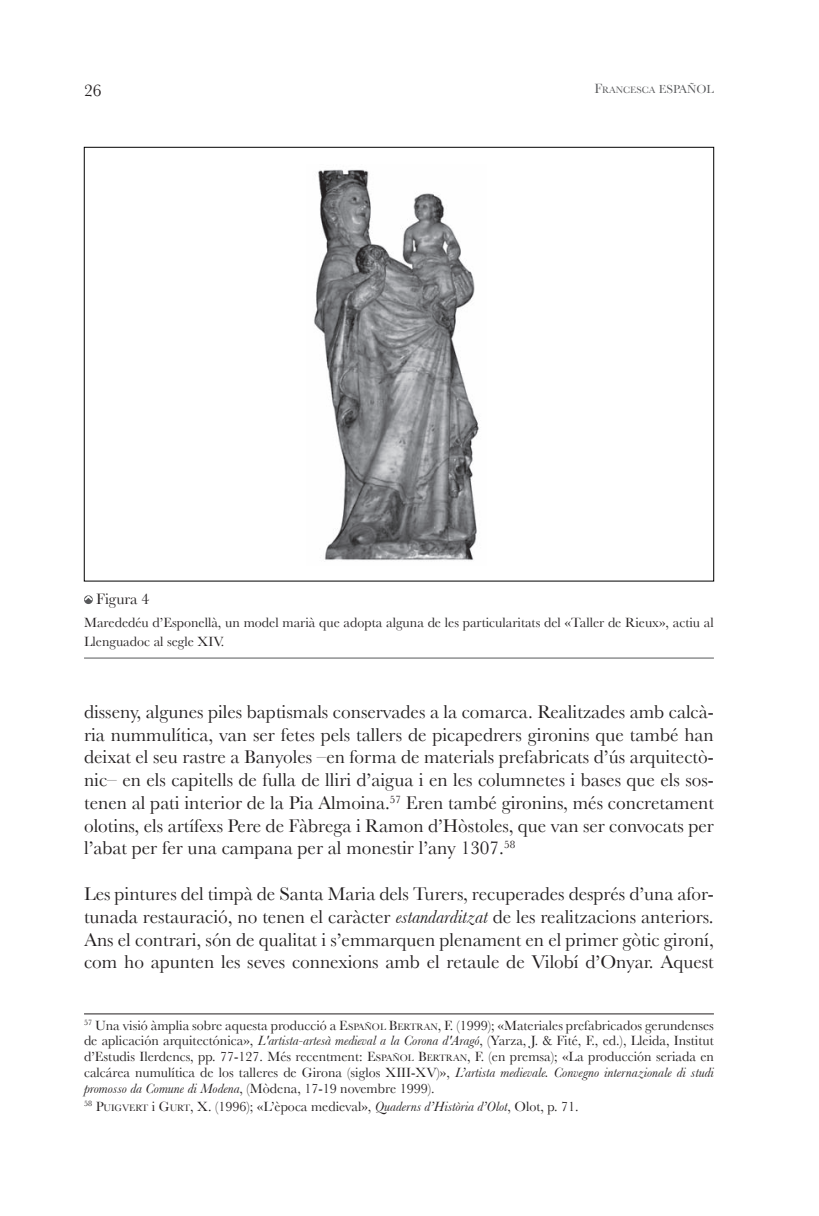
<style>
.page{position:relative;width:819px;height:1216px;background:#fff}
.page>*{position:absolute;margin:0;border:0;box-sizing:border-box;transform-origin:0 0}
.t1{font:19.25px/22.8px "Baskerville";color:#231f20;text-align:justify}
.t2{font:17.5px "Baskerville";color:#231f20}
.t3{font:15.75px "Baskerville";color:#231f20}
.t4{font:14px/15.8px "Baskerville";color:#231f20;text-align:justify}
.t5{font:9.8px "Baskerville";color:#57585a}
.s1{font-size:14px}
.s2{font-size:12.25px}
.s3{font-style:italic}
.s4{font-style:inherit}
.s5{font-size:9.8px}
</style>
<div class="page">
<hr style="left:84px;top:1013px;width:630px;height:1px;background:#231f20">
<svg style="left:84px;top:595px;width:9px;height:9px"></svg>
<svg style="left:84px;top:595px;width:9px;height:7px"></svg>
<hr style="left:84px;top:657px;width:630px;height:1px;background:#57585a">
<img style="left:314px;top:169px;width:165px;height:392px">
<p class="t2" style="left:84px;top:80px;width:19px">26</p>
<p class="t5" style="left:594px;top:84px;width:117px"><span class="s1">F</span>RANCESCA <span class="s2">Español</span></p>
<p class="t3" style="left:96px;top:589px;width:55px">Figura 4</p>
<p class="t4" style="left:84px;top:612px;width:631px;line-height:19.2px">Marededéu d’Esponellà, un model marià que adopta alguna de les particularitats del «Taller de Rieux», actiu al<br>Llenguadoc al segle XIV.</p>
<p class="t1" style="left:84px;top:700px;width:631px">disseny, algunes piles baptismals conservades a la comarca. Realitzades amb calcà&shy;ria nummulítica, van ser fetes pels tallers de picapedrers gironins que també han deixat el seu rastre a Banyoles –en forma de materials prefabricats d’ús arquitectò&shy;nic– en els capitells de fulla de lliri d’aigua i en les columnetes i bases que els sos&shy;tenen al pati interior de la Pia Almoina.<sup>57</sup> Eren també gironins, més concretament olotins, els artífexs Pere de Fàbrega i Ramon d’Hòstoles, que van ser convocats per l’abat per fer una campana per al monestir l’any 1307.<sup>58</sup></p>
<p class="t1" style="left:84px;top:882px;width:631px">Les pintures del timpà de Santa Maria dels Turers, recuperades després d’una afor&shy;tunada restauració, no tenen el caràcter <span class="s3">estandarditzat</span> de les realitzacions anteriors.<br>Ans el contrari, són de qualitat i s’emmarquen plenament en el primer gòtic gironí, com ho apunten les seves connexions amb el retaule de Vilobí d’Onyar. Aquest</p>
<p class="t4" style="left:84px;top:1017px;width:631px"><sup>57</sup> Una visió àmplia sobre aquesta producció a <span class="s4">E</span><span class="s5">SPAÑOL</span> <span class="s4">B</span><span class="s5">ERTRAN</span><span class="s4">, F</span>. (1999); «Materiales prefabricados gerundenses de aplicación arquitectónica», <span class="s3">L'artista-artesà medieval a la Corona d'Aragó</span>, (Yarza, J. &amp; Fité, F., ed.), Lleida, Institut d’Estudis Ilerdencs, pp. 77-127. Més recentment: <span class="s4">E</span><span class="s5">SPAÑOL</span> <span class="s4">B</span><span class="s5">ERTRAN</span><span class="s4">, F.</span> (en premsa); «La producción seriada en calcárea numulítica de los talleres de Girona (siglos XIII-XV)», <span class="s3">L’artista medievale. Convegno internazionale di studi promosso da Comune di Modena</span>, (Mòdena, 17-19 novembre 1999).</p>
<p class="t4" style="left:84px;top:1098px;width:496px"><sup>58</sup> <span class="s4">P</span><span class="s5">UIGVERT</span> i <span class="s4">G</span><span class="s5">URT</span><span class="s4">, X.</span> (1996); «L’època medieval», <span class="s3">Quaderns d’Història d’Olot</span>, Olot, p. 71.</p>
</div>
